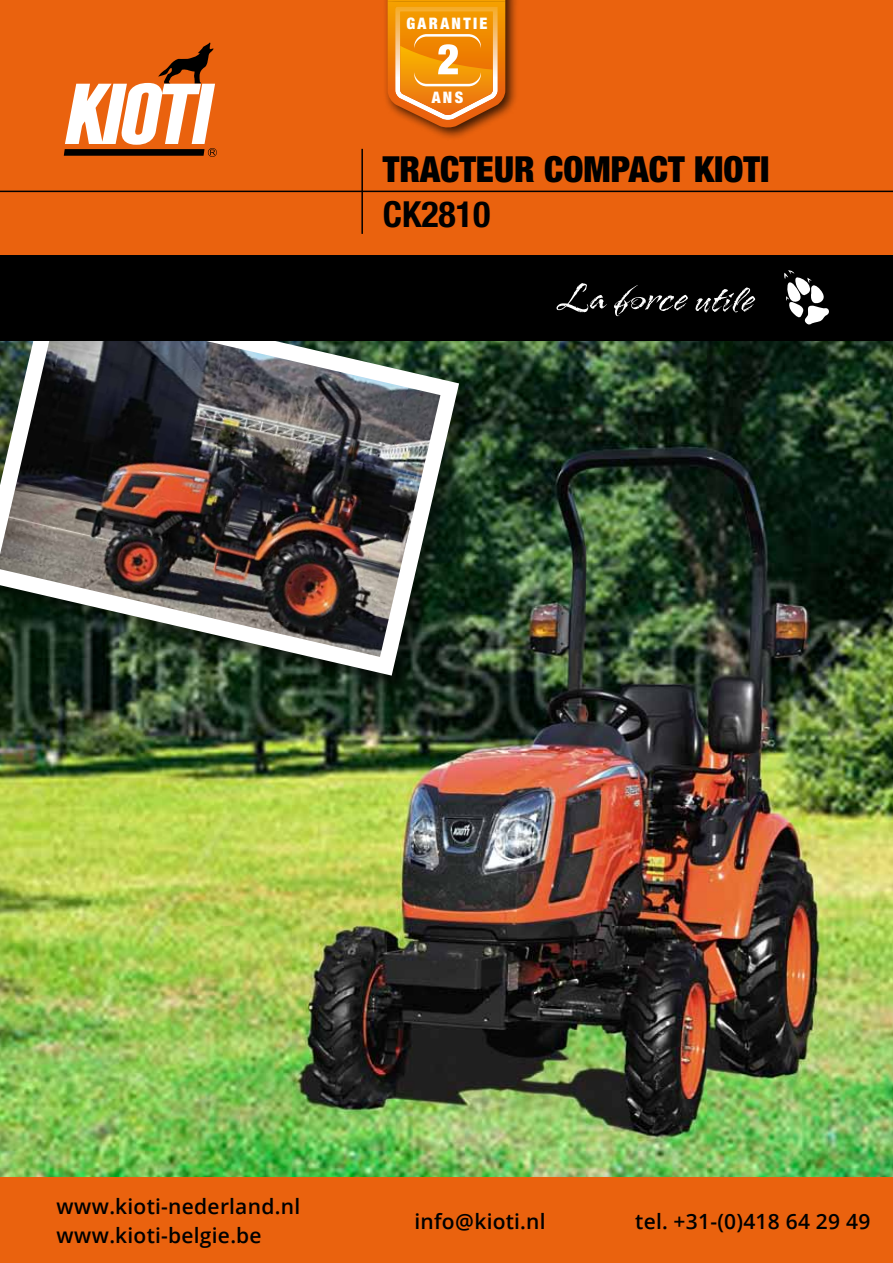
<style>
.page{position:relative;width:893px;height:1263px;background:#fff}
.page>*{position:absolute;margin:0;border:0;box-sizing:border-box;transform-origin:0 0}
.t1{font:900 condensed 36px "Helvetica Neue";color:#000}
.t2{font:700 condensed 36px "Helvetica Neue";color:#000}
.t3{font:600 21px/28.5px "Open Sans";color:#000}
.t4{font:900 condensed 15.9px "Helvetica Neue";letter-spacing:.15em;color:#fff}
</style>
<div class="page">
<img style="left:0;top:340px;width:893px;height:838px">
<div style="left:0;top:291px;width:477px;height:403px;background:#000;opacity:.5"></div>
<svg style="left:0;top:340px;width:459px;height:336px;background:#384c3a"></svg>
<img style="left:0;top:340px;width:440px;height:317px">
<div style="left:0;top:1178px;width:893px;height:85px;background:#ea620e"></div>
<div style="left:0;top:0;width:893px;height:255px;background:#ea620e"></div>
<svg style="left:64px;top:43px;width:153px;height:114px"></svg>
<div style="left:0;top:255px;width:893px;height:85px;background:#000"></div>
<svg style="left:784px;top:270px;width:45px;height:55px"></svg>
<svg style="left:556px;top:283px;width:51px;height:29px"></svg>
<svg style="left:614px;top:285px;width:74px;height:31px"></svg>
<svg style="left:695px;top:287px;width:60px;height:26px"></svg>
<hr style="left:0;top:191px;width:893px;height:1px;background:#000">
<hr style="left:361px;top:149px;width:2px;height:85px;background:#000">
<div style="left:383px;top:0;width:135px;height:141px;background:#000;opacity:.75"></div>
<hr style="left:388px;top:0;width:117px;height:1px;background:#f5a000">
<svg style="left:388px;top:1px;width:117px;height:127px;background:#eb9024"></svg>
<p class="t4" style="left:406px;top:13px;width:83px">GARANTIE</p>
<p class="t4" style="left:432px;top:88px;width:33px">ANS</p>
<h1 class="t1" style="left:383px;top:147px;width:388px">TRACTEUR COMPACT KIOTI</h1>
<h1 class="t2" style="left:383px;top:193px;width:109px">CK2810</h1>
<p class="t3" style="left:57px;top:1191px;width:245px">www.kioti-nederland.nl www.kioti-belgie.be</p>
<p class="t3" style="left:414px;top:1206px;width:133px">info@kioti.nl</p>
<p class="t3" style="left:635px;top:1206px;width:237px">tel. +31-(0)418 64 29 49</p>
</div>
